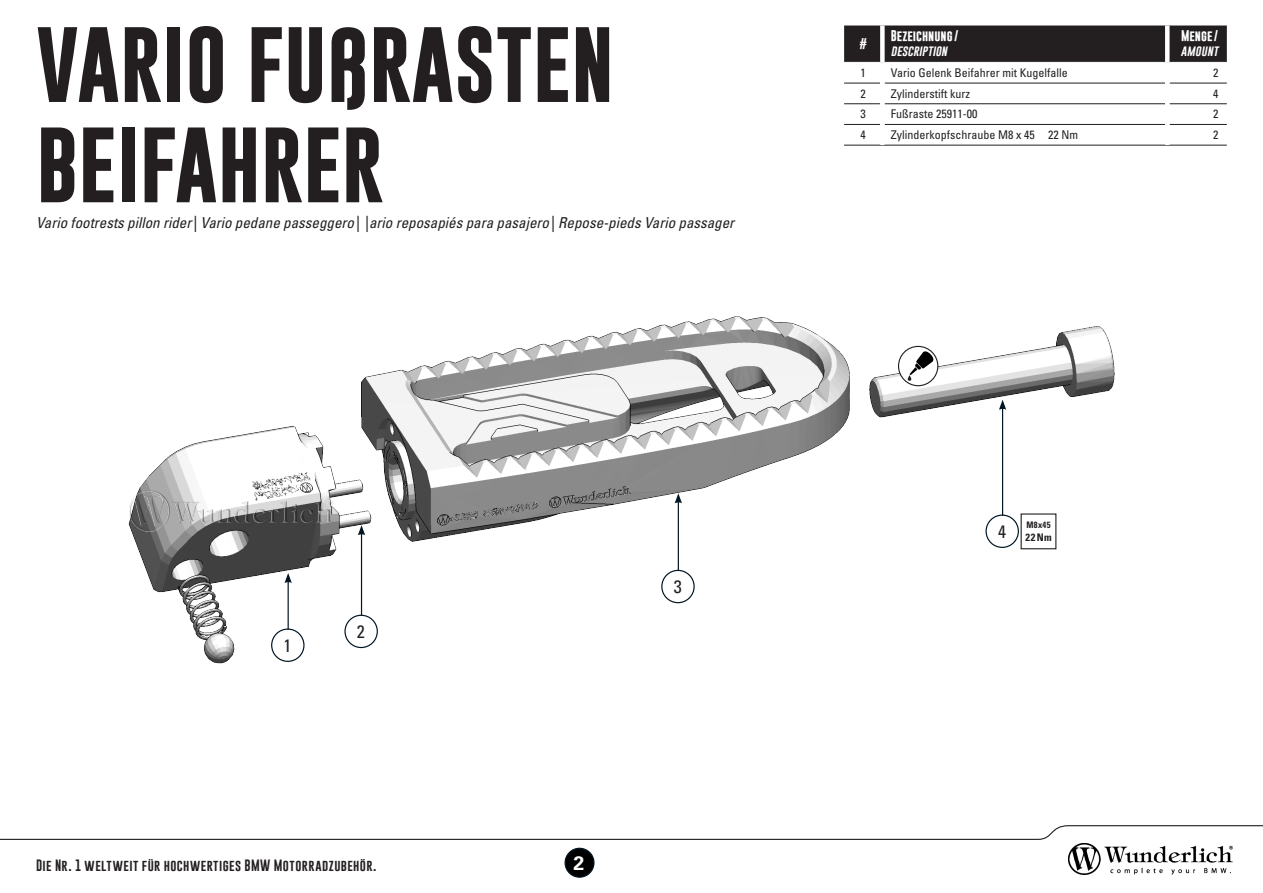
<style>
.page{position:relative;width:1263px;height:893px;background:#fff}
.page>*{position:absolute;margin:0;border:0;box-sizing:border-box;transform-origin:0 0}
.t1{font:700 76.5px "Gobold";color:#231f20}
.BU{font:700 19.5px "Univers LT Std";color:#fff}
.BU-2{font:condensed 18px "Univers LT Std";color:#231f20}
.t2{font:italic condensed 15px "Univers LT Std";color:#231f20}
.t3{font:condensed 12px "Univers LT Std";color:#231f20}
.t4{font:12px "Gobold";letter-spacing:.035em;color:#231f20}
.t5{font:700 11.25px/15.3px "Gobold";color:#fff}
.t6{font:italic 11.25px "Gobold";color:#fff}
.t7{font:700 condensed 10.5px "Univers LT Std";color:#231f20}
.t8{font:700 condensed 9px "Univers LT Std";letter-spacing:.05em;color:#231f20;scale:.95 1}
.s1{font-weight:400;font-style:italic}
</style>
<div class="page">
<svg style="left:0;top:825px;width:1263px;height:15px"></svg>
<img style="left:1068px;top:843px;width:164px;height:32px">
<img style="left:128px;top:316px;width:987px;height:348px">
<div style="left:844px;top:26px;width:383px;height:36px;background:#231f20"></div>
<div style="left:880px;top:26px;width:5px;height:36px;background:#fff"></div>
<svg style="left:1165px;top:26px;width:4px;height:36px"></svg>
<hr style="left:844px;top:83px;width:36px;height:1px;background:#231f20">
<hr style="left:885px;top:83px;width:280px;height:1px;background:#231f20">
<hr style="left:1169px;top:83px;width:58px;height:1px;background:#231f20">
<hr style="left:844px;top:104px;width:36px;height:1px;background:#231f20">
<hr style="left:885px;top:104px;width:280px;height:1px;background:#231f20">
<hr style="left:1169px;top:104px;width:58px;height:1px;background:#231f20">
<hr style="left:844px;top:124px;width:36px;height:1px;background:#231f20">
<hr style="left:885px;top:124px;width:280px;height:1px;background:#231f20">
<hr style="left:1169px;top:124px;width:58px;height:1px;background:#231f20">
<hr style="left:844px;top:145px;width:38px;height:1px;background:#231f20">
<hr style="left:882px;top:145px;width:285px;height:1px;background:#231f20">
<hr style="left:1167px;top:145px;width:60px;height:1px;background:#231f20">
<svg style="left:898px;top:346px;width:40px;height:40px"></svg>
<div style="left:898px;top:346px;width:40px;height:40px;border:1px solid #231f20;border-radius:50%"></div>
<svg style="left:907px;top:350px;width:27px;height:31px"></svg>
<img style="left:130px;top:491px;width:206px;height:41px">
<div style="left:661px;top:570px;width:34px;height:33px;border:1px solid #011622;border-radius:50%"></div>
<hr style="left:678px;top:501px;width:1px;height:70px;background:#011622">
<svg style="left:675px;top:493px;width:7px;height:10px"></svg>
<div style="left:271px;top:628px;width:34px;height:34px;border:1px solid #011622;border-radius:50%"></div>
<hr style="left:288px;top:581px;width:1px;height:49px;background:#011622">
<svg style="left:284px;top:573px;width:8px;height:10px"></svg>
<div style="left:985px;top:514px;width:34px;height:34px;border:1px solid #011622;border-radius:50%"></div>
<hr style="left:1002px;top:407px;width:1px;height:109px;background:#011622">
<svg style="left:999px;top:400px;width:7px;height:10px"></svg>
<div style="left:344px;top:615px;width:34px;height:33px;border:1px solid #011622;border-radius:50%"></div>
<hr style="left:361px;top:533px;width:1px;height:83px;background:#011622">
<svg style="left:358px;top:525px;width:7px;height:10px"></svg>
<div style="left:1020px;top:513px;width:36px;height:36px;border:1px solid #231f20"></div>
<div style="left:565px;top:848px;width:29px;height:29px;background:#000;border-radius:50%"></div>
<div style="left:564px;top:848px;width:30px;height:30px;border:1px solid #011622;border-radius:50%"></div>
<p class="t1" style="left:36px;top:15px;width:579px">VARIO FUßRASTEN</p>
<p class="t1" style="left:36px;top:115px;width:349px">BEIFAHRER</p>
<p class="t2" style="left:36px;top:213px;width:700px">Vario footrests pillon rider| Vario pedane passeggero| |ario reposapiés para pasajero| Repose-pieds Vario passager</p>
<p class="BU-2" style="left:284px;top:634px;width:9px">1</p>
<p class="BU-2" style="left:357px;top:620px;width:9px">2</p>
<p class="t4" style="left:36px;top:858px;width:342px">Die Nr. 1 weltweit für hochwertiges BMW Motorradzubehör.</p>
<p class="BU-2" style="left:674px;top:575px;width:9px">3</p>
<p class="BU" style="left:574px;top:851px;width:12px">2</p>
<p class="t5" style="left:859px;top:36px;width:9px">#</p>
<p class="t5" style="left:891px;top:28px;width:69px">Bezeichnung/<br><span class="s1">DESCRIPTION</span></p>
<p class="t5" style="left:1181px;top:28px;width:39px">Menge /</p>
<p class="t6" style="left:1181px;top:44px;width:41px">AMOUNT</p>
<p class="t3" style="left:860px;top:65px;width:7px">1</p>
<p class="t3" style="left:891px;top:65px;width:178px">Vario Gelenk Beifahrer mit Kugelfalle</p>
<p class="t3" style="left:1213px;top:65px;width:7px">2</p>
<p class="t3" style="left:860px;top:86px;width:7px">2</p>
<p class="t3" style="left:891px;top:86px;width:81px">Zylinderstift kurz</p>
<p class="t3" style="left:1213px;top:86px;width:7px">4</p>
<p class="t3" style="left:860px;top:107px;width:7px">3</p>
<p class="t3" style="left:891px;top:107px;width:88px">Fußraste 25911-00</p>
<p class="t3" style="left:1213px;top:107px;width:7px">2</p>
<p class="t3" style="left:860px;top:127px;width:7px">4</p>
<p class="t3" style="left:891px;top:127px;width:189px">Zylinderkopfschraube M8 x 45 22 Nm</p>
<p class="t3" style="left:1213px;top:127px;width:7px">2</p>
<p class="BU-2" style="left:998px;top:520px;width:9px">4</p>
<p class="t8" style="left:1026px;top:520px;width:27px">M8x45</p>
<p class="t7" style="left:1025px;top:531px;width:28px">22Nm</p>
</div>
